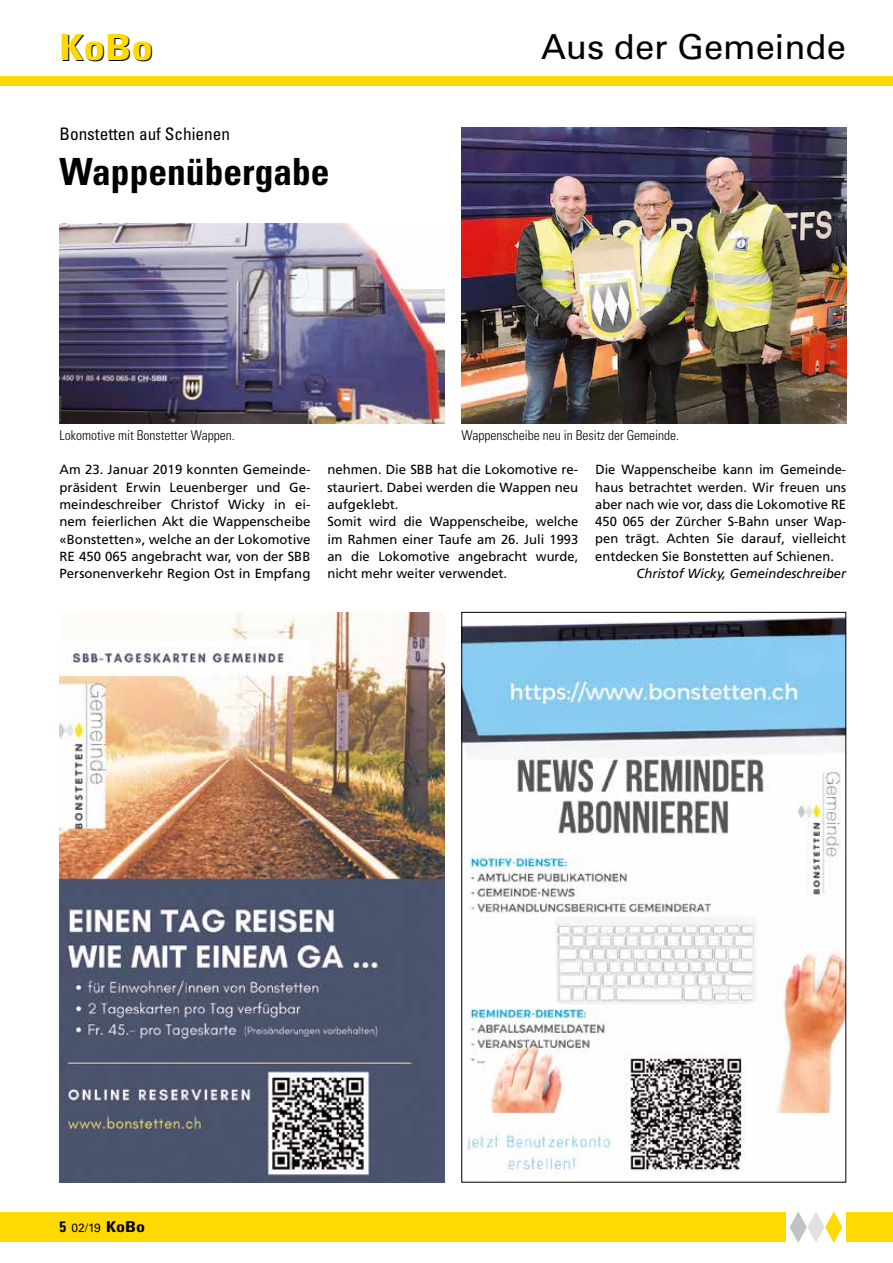
<style>
.page{position:relative;width:893px;height:1263px;background:#fff}
.page>*{position:absolute;margin:0;border:0;box-sizing:border-box;transform-origin:0 0}
.t1{font:700 condensed 37.5px "Univers LT Std";color:#000}
.t2{font:700 condensed 36px "Univers LT Std";color:#ffda00;scale:1.2 1}
.t3{font:34.5px "Univers LT Std";color:#000}
.t4{font:condensed 17.25px "Univers LT Std";color:#000}
.t5{font:700 condensed 15px "Univers LT Std";color:#000}
.t6{font:300 condensed 13.5px "Univers LT Std";color:#000}
.t7{font:13.2px/17.2px "Frutiger LT Com";color:#000;text-align:justify}
.t8{font:italic 13.2px "Frutiger LT Com";color:#000}
.s1{font-weight:400;font-stretch:normal;font-size:12px}
</style>
<div class="page">
<div style="left:0;top:1212px;width:893px;height:30px;background:#ffda00"></div>
<div style="left:0;top:77px;width:893px;height:9px;background:#ffda00"></div>
<div style="left:787px;top:1208px;width:59px;height:42px;background:#fff"></div>
<svg style="left:790px;top:1211px;width:52px;height:32px"></svg>
<img style="left:60px;top:612px;width:384px;height:570px">
<img style="left:463px;top:617px;width:381px;height:563px">
<img style="left:461px;top:128px;width:385px;height:295px">
<img style="left:60px;top:223px;width:384px;height:200px">
<h2 class="t2" style="left:60px;top:25px;width:80px">KoBo</h2>
<h3 class="t3" style="left:541px;top:26px;width:306px">Aus der Gemeinde</h3>
<h3 class="t4" style="left:60px;top:123px;width:172px">Bonstetten auf Schienen</h3>
<h1 class="t1" style="left:60px;top:149px;width:272px">Wappenübergabe</h1>
<p class="t6" style="left:60px;top:427px;width:177px">Lokomotive mit Bonstetter Wappen.</p>
<p class="t6" style="left:461px;top:427px;width:219px">Wappenscheibe neu in Besitz der Gemeinde.</p>
<p class="t7" style="left:60px;top:461px;width:252px">Am 23. Januar 2019 konnten Gemeinde&shy;präsident Erwin Leuenberger und Ge&shy;meindeschreiber Christof Wicky in ei&shy;nem feierlichen Akt die Wappenscheibe «Bonstetten», welche an der Lokomotive RE 450 065 angebracht war, von der SBB Personenverkehr Region Ost in Empfang</p>
<p class="t7" style="left:327px;top:461px;width:252px;text-align:left">nehmen. Die SBB hat die Lokomotive re&shy;stauriert. Dabei werden die Wappen neu aufgeklebt.<br>Somit wird die Wappenscheibe, welche im Rahmen einer Taufe am 26. Juli 1993 an die Lokomotive angebracht wurde, nicht mehr weiter verwendet.</p>
<p class="t7" style="left:595px;top:461px;width:252px">Die Wappenscheibe kann im Gemeinde&shy;haus betrachtet werden. Wir freuen uns aber nach wie vor, dass die Lokomotive RE 450 065 der Zürcher S-Bahn unser Wap&shy;pen trägt. Achten Sie darauf, vielleicht entdecken Sie Bonstetten auf Schienen.</p>
<p class="t8" style="left:636px;top:566px;width:211px">Christof Wicky, Gemeindeschreiber</p>
<p class="t5" style="left:60px;top:1218px;width:87px">5 <span class="s1">02/19</span> KoBo</p>
</div>
